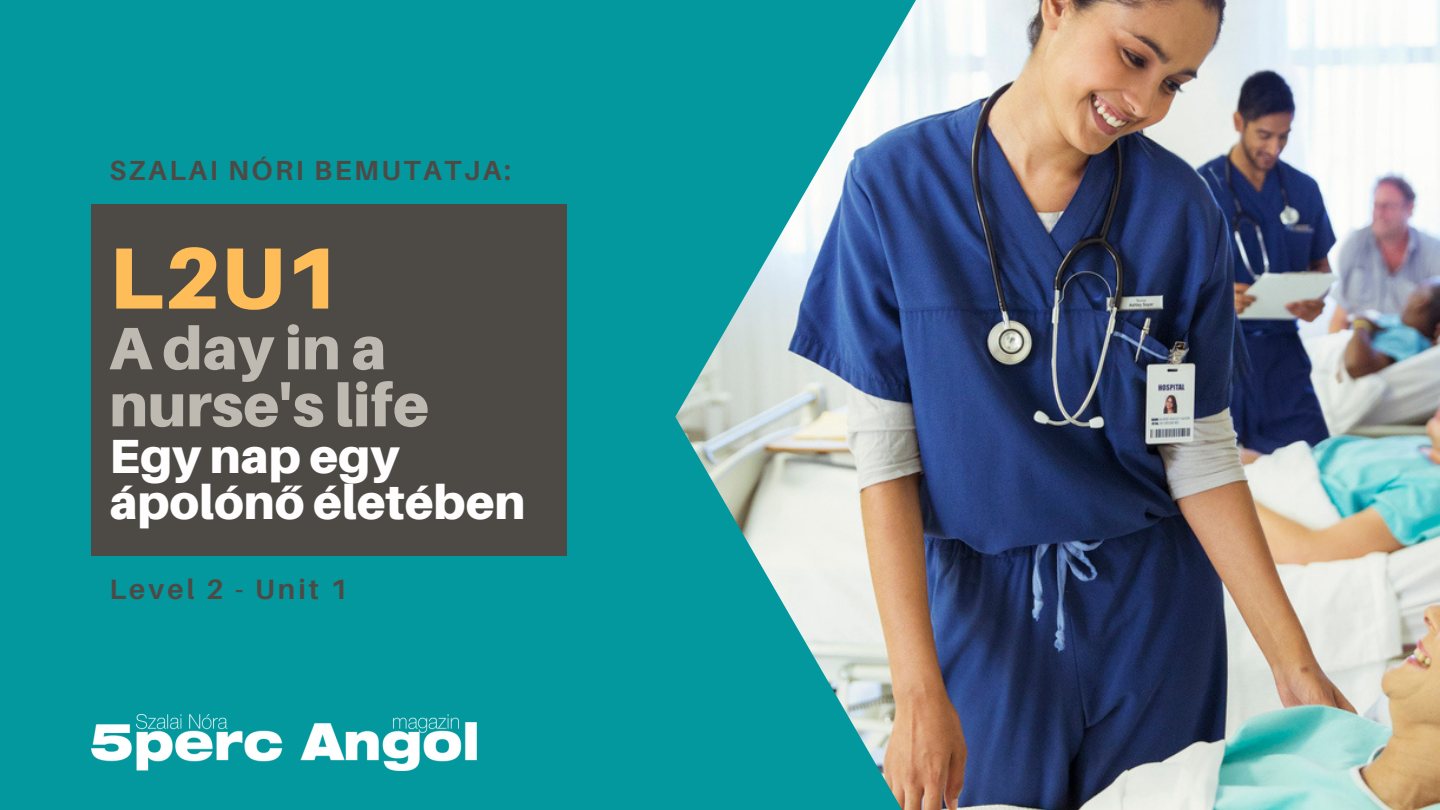
<style>
.page{position:relative;width:1440px;height:810px;background:#03989e}
.page>*{position:absolute;margin:0;border:0;box-sizing:border-box;transform-origin:0 0}
.t1{font:900 87px "Aileron";color:#ffbd59}
.t2{font:900 60px/57px "Aileron";color:#bebab1}
.t3{font:900 48px/45.8px "Aileron";color:#fffdfd}
.t4{font:700 28px "Aileron";letter-spacing:.11em;color:#4d4a46}
.t5{font:700 27.6px "Aileron";letter-spacing:.09em;color:#4d4a46}
</style>
<div class="page">
<div style="left:91px;top:204px;width:476px;height:351px;background:#4d4a46"></div>
<img style="left:675px;top:0;width:765px;height:810px">
<img style="left:91px;top:715px;width:385px;height:55px">
<p class="t5" style="left:109px;top:153px;width:403px">SZALAI NÓRI BEMUTATJA:</p>
<h1 class="t1" style="left:109px;top:224px;width:234px">L2U1</h1>
<p class="t2" style="left:109px;top:319px;width:321px">Adayina nurse's life</p>
<p class="t3" style="left:109px;top:432px;width:418px">Egy nap egy ápolónő életében</p>
<p class="t4" style="left:109px;top:571px;width:240px">Level 2 - Unit 1</p>
</div>
